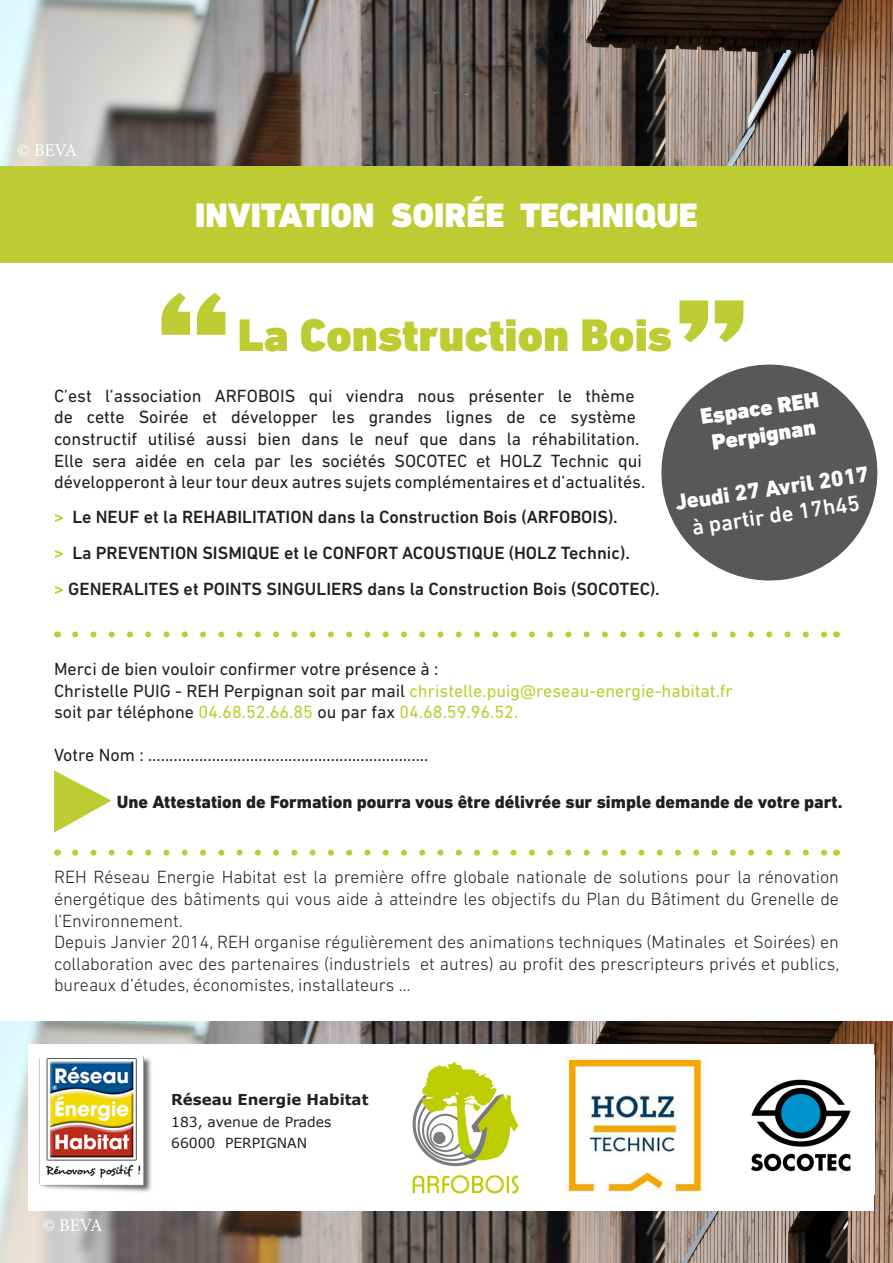
<style>
.page{position:relative;width:893px;height:1263px;background:#fff}
.page>*{position:absolute;margin:0;border:0;box-sizing:border-box;transform-origin:0 0}
.t1{font:225px "Haettenschweiler";color:#bccc32}
.t2{font:900 46.5px "DIN Next LT Pro";color:#bccc32}
.t3{font:900 34.5px "DIN Next LT Pro";color:#fff}
.t4{font:800 22.5px/26.8px "DIN Next LT Pro";color:#fff;text-align:center}
.t5{font:900 22.5px/27px "DIN Next LT Pro";color:#fff;text-align:center}
.t6{font:18px/21.6px "DIN Next LT Pro";color:#231f20}
.t7{font:300 18px/21.6px "DIN Next LT Pro";color:#231f20;text-align:justify}
.t8{font:500 18px "DIN Next LT Pro";color:#231f20}
.t9{font:18px "DIN Next LT Pro";color:#bccc32}
.t10{font:800 18px "DIN Next LT Pro";color:#231f20}
.t11{font:18px "Minion Pro";letter-spacing:-.01em;color:#fff}
.t12{font:700 15px "Verdana";color:#231f20}
.t13{font:13.95px "Verdana";color:#231f20}
.s1{color:#bccc32}
.s2{font-weight:500}
.s3{color:#231f20}
</style>
<div class="page">
<svg style="left:661px;top:364px;width:217px;height:217px;fill:#57585a"></svg>
<img style="left:0;top:0;width:893px;height:166px">
<img style="left:0;top:1021px;width:893px;height:242px">
<div style="left:28px;top:1044px;width:845px;height:166px;background:#fff"></div>
<img style="left:412px;top:1062px;width:107px;height:132px">
<img style="left:751px;top:1055px;width:123px;height:139px">
<img style="left:565px;top:1056px;width:140px;height:136px">
<img style="left:40px;top:1055px;width:112px;height:137px">
<svg style="left:75px;top:850px;width:752px;height:6px"></svg>
<svg style="left:75px;top:631px;width:752px;height:6px"></svg>
<svg style="left:54px;top:770px;width:57px;height:63px"></svg>
<div style="left:0;top:166px;width:893px;height:96px;background:#bccc32"></div>
<p class="t11" style="left:17px;top:138px;width:62px">© BEVA</p>
<p class="t3" style="left:195px;top:195px;width:504px">INVITATION SOIRÉE TECHNIQUE</p>
<p class="t1" style="left:229px;top:543px;width:72px;rotate:-180deg">,,</p>
<p class="t1" style="left:676px;top:92px;width:72px">,,</p>
<p class="t2" style="left:238px;top:307px;width:436px">La Construction Bois</p>
<p class="t6" style="left:54px;top:385px;width:593px">C’est l’association ARFOBOIS qui viendra nous présenter le thème de cette Soirée et développer les grandes lignes de ce système constructif utilisé aussi bien dans le neuf que dans la réhabilitation.<br>Elle sera aidée en cela par les sociétés SOCOTEC et HOLZ Technic qui développeront à leur tour deux autres sujets complémentaires et d’actualités.</p>
<p class="t8" style="left:54px;top:506px;width:565px"><span class="s1">&gt;</span> Le NEUF et la REHABILITATION dans la Construction Bois (ARFOBOIS).</p>
<p class="t8" style="left:54px;top:542px;width:577px"><span class="s1">&gt;</span> La PREVENTION SISMIQUE et le CONFORT ACOUSTIQUE (HOLZ Technic).</p>
<p class="t8" style="left:54px;top:578px;width:607px"><span class="s1">&gt;</span> GENERALITES et POINTS SINGULIERS dans la Construction Bois (SOCOTEC).</p>
<p class="t5" style="left:699px;top:404px;width:121px;rotate:-9deg">Espace REH<br>Perpignan</p>
<p class="t4" style="left:673px;top:490px;width:197px;rotate:-9deg">Jeudi 27 Avril 2017 <span class="s2">à partir de 17h45</span></p>
<p class="t6" style="left:54px;top:658px;width:386px">Merci de bien vouloir confirmer votre présence à :</p>
<p class="t9" style="left:54px;top:680px;width:680px"><span class="s3">Christelle PUIG - REH Perpignan soit par mail</span> christelle.puig@reseau-energie-habitat.fr</p>
<p class="t9" style="left:54px;top:702px;width:466px"><span class="s3">soit par téléphone</span> 04.68.52.66.85 <span class="s3">ou par fax</span> 04.68.59.96.52.</p>
<p class="t6" style="left:54px;top:744px;width:376px">Votre Nom : ..................................................................</p>
<p class="t10" style="left:117px;top:791px;width:727px">Une Attestation de Formation pourra vous être délivrée sur simple demande de votre part.</p>
<p class="t7" style="left:54px;top:866px;width:786px">REH Réseau Energie Habitat est la première offre globale nationale de solutions pour la rénovation énergétique des bâtiments qui vous aide à atteindre les objectifs du Plan du Bâtiment du Grenelle de l’Environnement.</p>
<p class="t7" style="left:54px;top:931px;width:787px">Depuis Janvier 2014, REH organise régulièrement des animations techniques (Matinales et Soirées) en collaboration avec des partenaires (industriels et autres) au profit des prescripteurs privés et publics, bureaux d’études, économistes, installateurs …</p>
<p class="t11" style="left:43px;top:1213px;width:62px">© BEVA</p>
<p class="t12" style="left:171px;top:1089px;width:199px">Réseau Energie Habitat</p>
<p class="t13" style="left:171px;top:1112px;width:162px">183, avenue de Prades</p>
<p class="t13" style="left:171px;top:1134px;width:137px">66000 PERPIGNAN</p>
</div>
